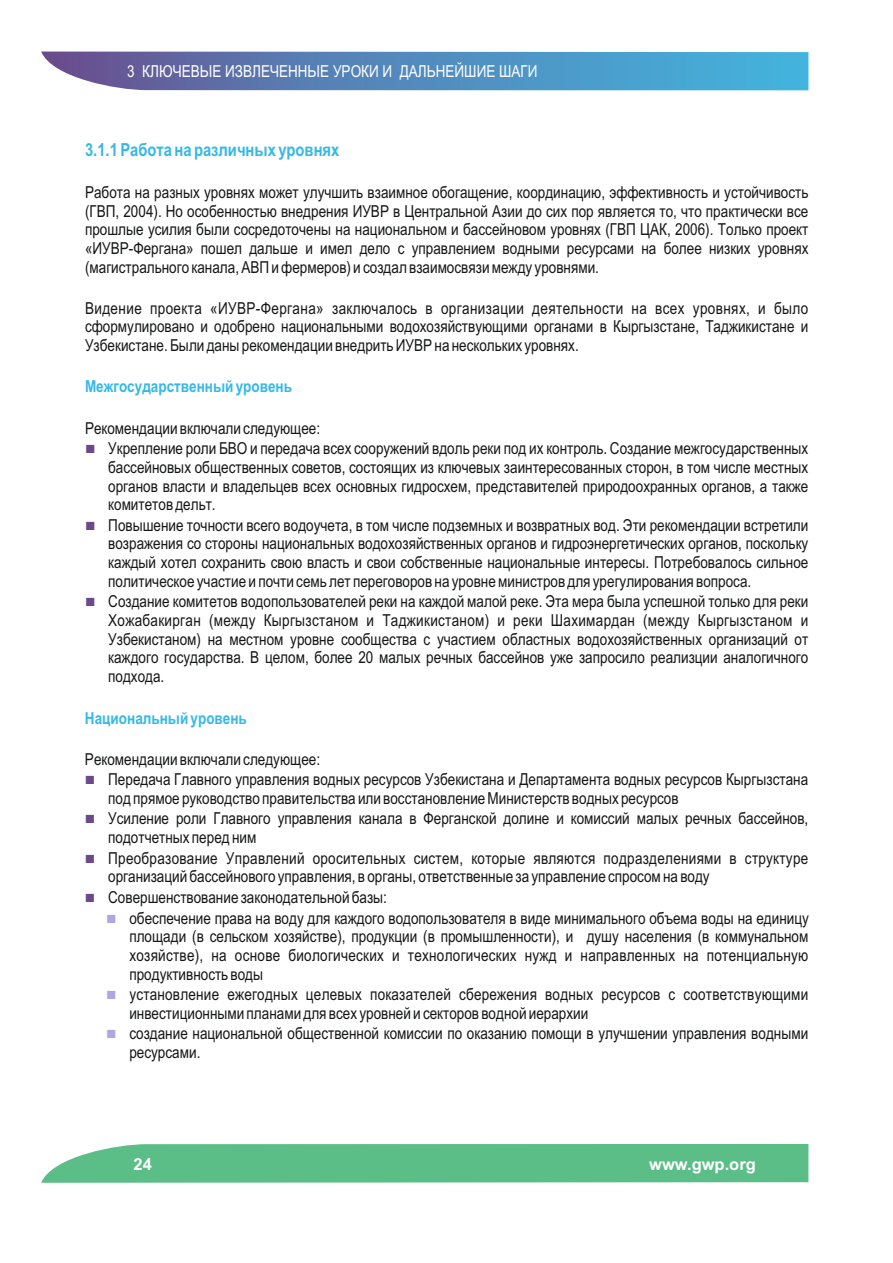
<style>
.page{position:relative;width:893px;height:1263px;background:#fff}
.page>*{position:absolute;margin:0;border:0;box-sizing:border-box;transform-origin:0 0}
.t1{font:700 18px "Arial Narrow";color:#35b9e6}
.t2{font:16.5px/18.8px "Arial Narrow";color:#151616;text-align:justify}
.t3{font:700 16.5px "Arial Narrow";color:#35b9e6}
.t4{font:16.5px "Arial Narrow";color:#fff}
.t5{font:700 16.5px "Arial";color:#fff}
.s1{color:#6b498a}
.s2{color:#b2a5e2}
</style>
<div class="page">
<svg style="left:41px;top:1144px;width:767px;height:39px;background:#62c18c"></svg>
<svg style="left:41px;top:52px;width:767px;height:38px;background:#598dbe"></svg>
<p class="t4" style="left:127px;top:65px;width:412px">3 КЛЮЧЕВЫЕ ИЗВЛЕЧЕННЫЕ УРОКИ И ДАЛЬНЕЙШИЕ ШАГИ</p>
<p class="t1" style="left:85px;top:143px;width:256px">3.1.1 Работа на различных уровнях</p>
<p class="t2" style="left:85px;top:184px;width:725px">Работа на разных уровнях может улучшить взаимное обогащение, координацию, эффективность и устойчивость (ГВП, 2004). Но особенностью внедрения ИУВР в Центральной Азии до сих пор является то, что практически все прошлые усилия были сосредоточены на национальном и бассейновом уровнях (ГВП ЦАК, 2006). Только проект «ИУВР-Фергана» пошел дальше и имел дело с управлением водными ресурсами на более низких уровнях (магистрального канала, АВП и фермеров) и создал взаимосвязи между уровнями.</p>
<p class="t2" style="left:85px;top:300px;width:725px">Видение проекта «ИУВР-Фергана» заключалось в организации деятельности на всех уровнях, и было сформулировано и одобрено национальными водохозяйствующими органами в Кыргызстане, Таджикистане и Узбекистане. Были даны рекомендации внедрить ИУВР на нескольких уровнях.</p>
<p class="t3" style="left:85px;top:380px;width:209px">Межгосударственный уровень</p>
<p class="t2" style="left:85px;top:420px;width:237px">Рекомендации включали следующее:</p>
<p class="t2" style="left:108px;top:440px;width:702px;text-indent:-23px"><span class="s1">■</span> Укрепление роли БВО и передача всех сооружений вдоль реки под их контроль. Создание межгосударственных бассейновых общественных советов, состоящих из ключевых заинтересованных сторон, в том числе местных органов власти и владельцев всех основных гидросхем, представителей природоохранных органов, а также комитетов дельт.</p>
<p class="t2" style="left:108px;top:517px;width:702px;text-indent:-23px"><span class="s1">■</span> Повышение точности всего водоучета, в том числе подземных и возвратных вод. Эти рекомендации встретили возражения со стороны национальных водохозяйственных органов и гидроэнергетических органов, поскольку каждый хотел сохранить свою власть и свои собственные национальные интересы. Потребовалось сильное политическое участие и почти семь лет переговоров на уровне министров для урегулирования вопроса.</p>
<p class="t2" style="left:108px;top:594px;width:702px;text-indent:-23px"><span class="s1">■</span> Создание комитетов водопользователей реки на каждой малой реке. Эта мера была успешной только для реки Хожабакирган (между Кыргызстаном и Таджикистаном) и реки Шахимардан (между Кыргызстаном и Узбекистаном) на местном уровне сообщества с участием областных водохозяйственных организаций от каждого государства. В целом, более 20 малых речных бассейнов уже запросило реализции аналогичного подхода.</p>
<p class="t3" style="left:85px;top:711px;width:163px">Национальный уровень</p>
<p class="t2" style="left:85px;top:751px;width:237px">Рекомендации включали следующее:</p>
<p class="t2" style="left:108px;top:772px;width:701px;text-indent:-23px"><span class="s1">■</span> Передача Главного управления водных ресурсов Узбекистана и Департамента водных ресурсов Кыргызстана под прямое руководство правительства или восстановление Министерств водных ресурсов</p>
<p class="t2" style="left:108px;top:811px;width:702px;text-indent:-23px"><span class="s1">■</span> Усиление роли Главного управления канала в Ферганской долине и комиссий малых речных бассейнов, подотчетных перед ним</p>
<p class="t2" style="left:108px;top:850px;width:702px;text-indent:-23px"><span class="s1">■</span> Преобразование Управлений оросительных систем, которые являются подразделениями в структуре организаций бассейнового управления, в органы, ответственные за управление спросом на воду</p>
<p class="t2" style="left:85px;top:889px;width:304px"><span class="s1">■</span> Совершенствование законодательной базы:</p>
<p class="t2" style="left:129px;top:910px;width:681px;text-indent:-23px"><span class="s2">■</span> обеспечение права на воду для каждого водопользователя в виде минимального объема воды на единицу площади (в сельском хозяйстве), продукции (в промышленности), и душу населения (в коммунальном хозяйстве), на основе биологических и технологических нужд и направленных на потенциальную продуктивность воды</p>
<p class="t2" style="left:129px;top:986px;width:680px;text-indent:-23px"><span class="s2">■</span> установление ежегодных целевых показателей сбережения водных ресурсов с соответствующими инвестиционными планами для всех уровней и секторов водной иерархии</p>
<p class="t2" style="left:129px;top:1026px;width:680px;text-indent:-23px"><span class="s2">■</span> создание национальной общественной комиссии по оказанию помощи в улучшении управления водными ресурсами.</p>
<p class="t5" style="left:134px;top:1158px;width:20px">24</p>
<p class="t5" style="left:649px;top:1158px;width:108px">www.gwp.org</p>
</div>
